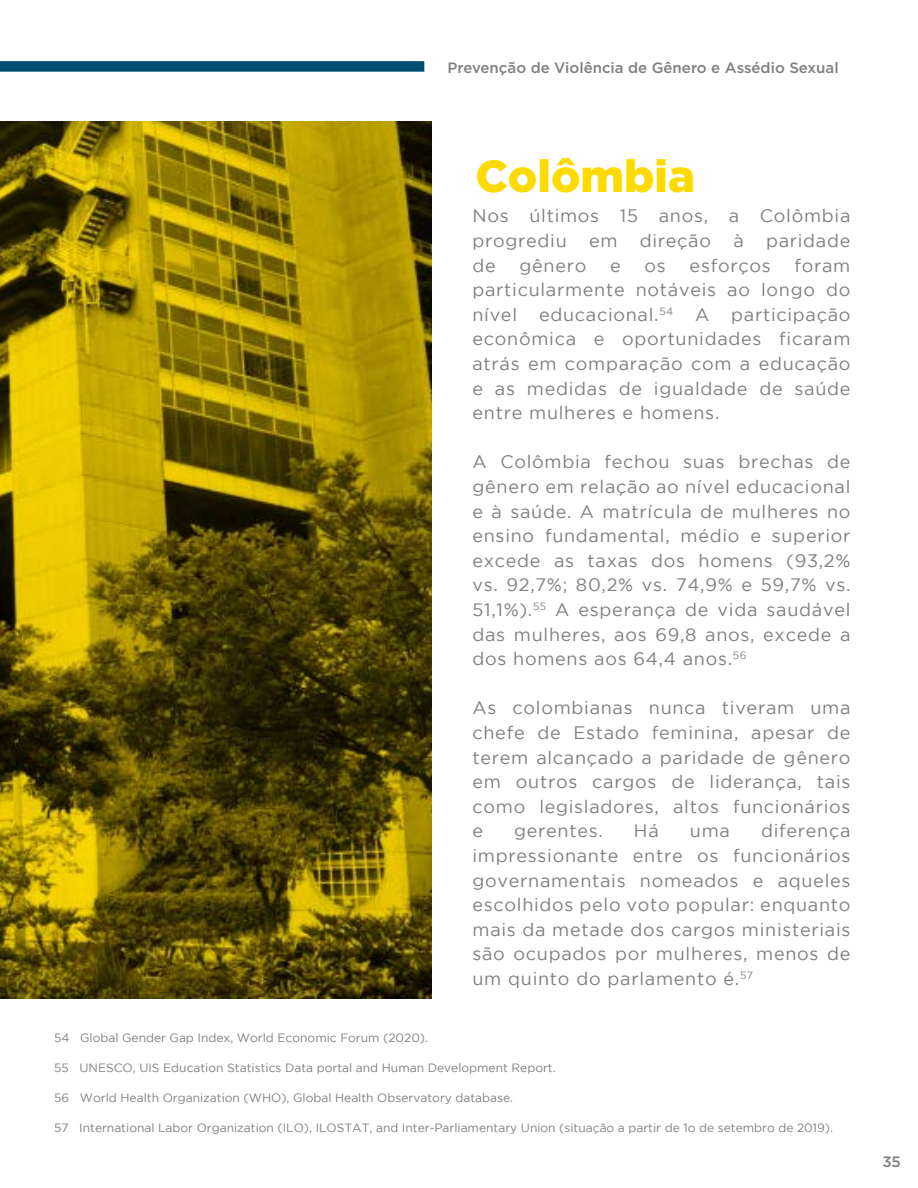
<style>
.page{position:relative;width:918px;height:1188px;background:#fff}
.page>*{position:absolute;margin:0;border:0;box-sizing:border-box;transform-origin:0 0}
.t1{font:900 45px "Gotham";color:#fdda00}
.t2{font:18px/24.6px "Gotham";letter-spacing:.04em;color:#7f7f7f;text-align:justify}
.t3{font:500 15px "Gotham";color:#7f7f7f}
.t4{font:12px "Gotham";color:#7f7f7f}
</style>
<div class="page">
<div style="left:0;top:61px;width:424px;height:11px;background:#004d72"></div>
<img style="left:0;top:122px;width:432px;height:877px">
<p class="t3" style="left:448px;top:58px;width:393px">Prevenção de Violência de Gênero e Assédio Sexual</p>
<h1 class="t1" style="left:476px;top:145px;width:221px">Colômbia</h1>
<p class="t2" style="left:472px;top:203px;width:380px">Nos últimos 15 anos, a Colômbia progrediu em direção à paridade de</p>
<p class="t2" style="left:472px;top:253px;width:380px;text-indent:322px">foram particularmente notáveis ao longo do nível educacional.<sup>54</sup> A participação econômica e oportunidades ficaram atrás em comparação com a educação e as medidas de igualdade de saúde entre mulheres e homens.</p>
<p class="t2" style="left:472px;top:449px;width:380px">A Colômbia fechou suas brechas de gênero em relação ao nível educacional e à saúde. A matrícula de mulheres no ensino fundamental, médio e superior excede as taxas dos homens (93,2% vs. 92,7%; 80,2% vs. 74,9% e 59,7% vs.<br>51,1%).<sup>55</sup> A esperança de vida saudável das mulheres, aos 69,8 anos, excede a dos homens aos 64,4 anos.<sup>56</sup></p>
<p class="t2" style="left:472px;top:695px;width:380px">As colombianas nunca tiveram uma chefe de Estado feminina, apesar de terem alcançado a paridade de gênero em outros cargos de liderança, tais como legisladores, altos funcionários e</p>
<p class="t2" style="left:520px;top:253px;width:68px">gênero</p>
<p class="t2" style="left:610px;top:253px;width:12px">e</p>
<p class="t2" style="left:645px;top:253px;width:23px">os</p>
<p class="t2" style="left:690px;top:253px;width:83px">esforços</p>
<p class="t2" style="left:514px;top:818px;width:90px">gerentes.</p>
<p class="t2" style="left:634px;top:818px;width:26px">Há</p>
<p class="t2" style="left:690px;top:818px;width:42px">uma</p>
<p class="t2" style="left:472px;top:818px;width:380px;text-indent:289px">diferença impressionante entre os funcionários governamentais nomeados e aqueles escolhidos pelo voto popular: enquanto mais da metade dos cargos ministeriais são ocupados por mulheres, menos de um quinto do parlamento é.<sup>57</sup></p>
<p class="t4" style="left:54px;top:1031px;width:376px">54 Global Gender Gap Index, World Economic Forum (2020).</p>
<p class="t4" style="left:54px;top:1061px;width:503px">55 UNESCO, UIS Education Statistics Data portal and Human Development Report.</p>
<p class="t4" style="left:54px;top:1091px;width:461px">56 World Health Organization (WHO), Global Health Observatory database.</p>
<p class="t4" style="left:54px;top:1121px;width:781px">57 International Labor Organization (ILO), ILOSTAT, and Inter-Parliamentary Union (situação a partir de 1o de setembro de 2019).</p>
<p class="t3" style="left:882px;top:1151px;width:20px">35</p>
</div>
